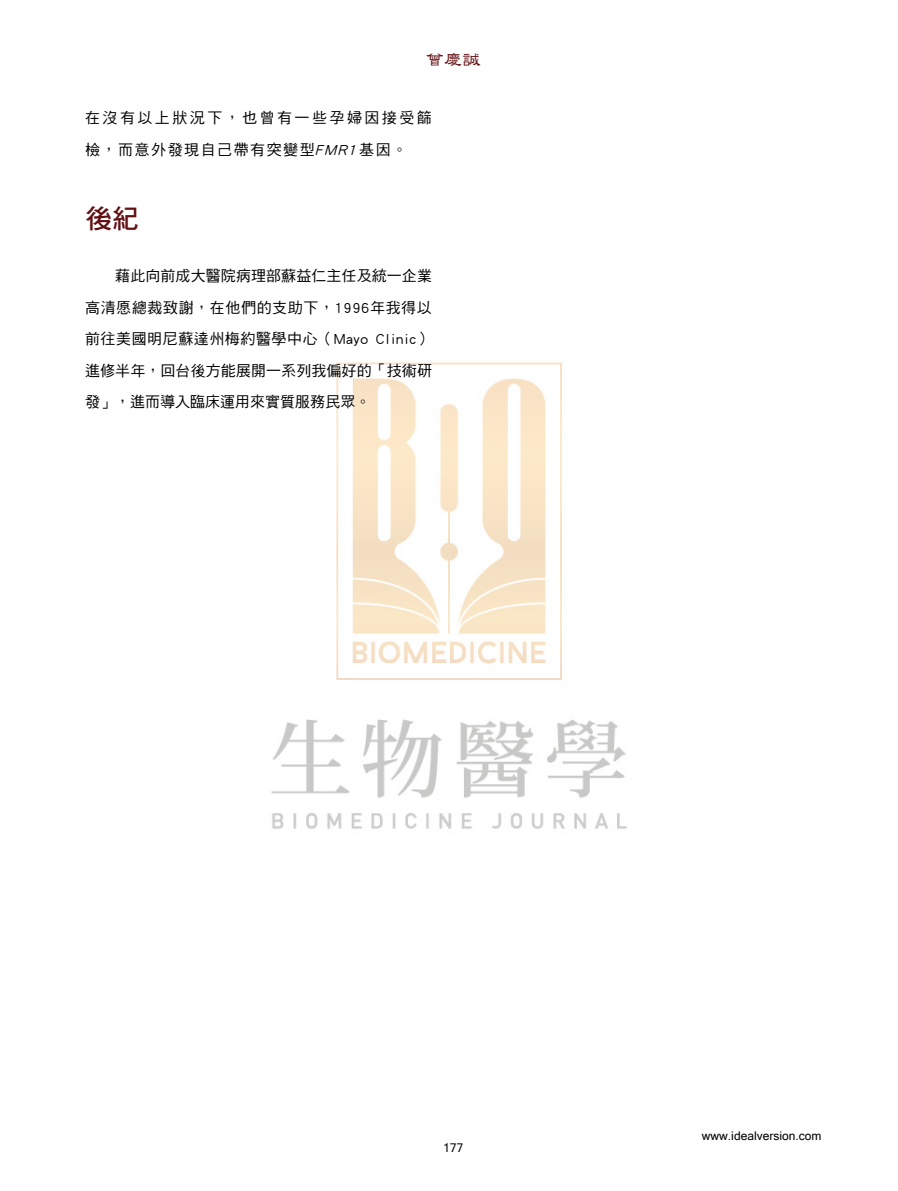
<style>
.page{position:relative;width:898px;height:1191px;background:#fff}
.page>*{position:absolute;margin:0;border:0;box-sizing:border-box;transform-origin:0 0}
.t1{font:27px "DF Hei Std W7";color:#610f13}
.t2{font:18px "DF Li Shu W5 HKP BF";color:#610f13}
.t3{font:15px/31.5px "DF Hei Std W5";letter-spacing:.035em;color:#000;text-align:justify}
.t4{font:15px/31.5px "DF Hei Std W5";letter-spacing:.165em;color:#000}
.t5{font:12px "Microsoft Sans Serif";color:#000}
.s1{font-style:italic}
</style>
<div class="page">
<img style="left:271px;top:362px;width:356px;height:467px">
<p class="t2" style="left:425px;top:51px;width:56px">曾慶誠</p>
<p class="t4" style="left:85px;top:102px;width:348px">在沒有以上狀況下，也曾有一些孕婦因接受篩檢，而意外發現自己帶有突變型<span class="s1">FMR1</span>基因。</p>
<h1 class="t1" style="left:85px;top:204px;width:55px">後紀</h1>
<p class="t3" style="left:85px;top:260px;width:348px">　　藉此向前成大醫院病理部蘇益仁主任及統一企業高清愿總裁致謝，在他們的支助下，1996年我得以前往美國明尼蘇達州梅約醫學中心（Mayo Clinic）進修半年，回台後方能展開一系列我偏好的「技術研發」，進而導入臨床運用來實質服務民眾。</p>
<p class="t5" style="left:443px;top:1140px;width:22px">177</p>
<p class="t5" style="left:701px;top:1127px;width:121px">www.idealversion.com</p>
</div>
